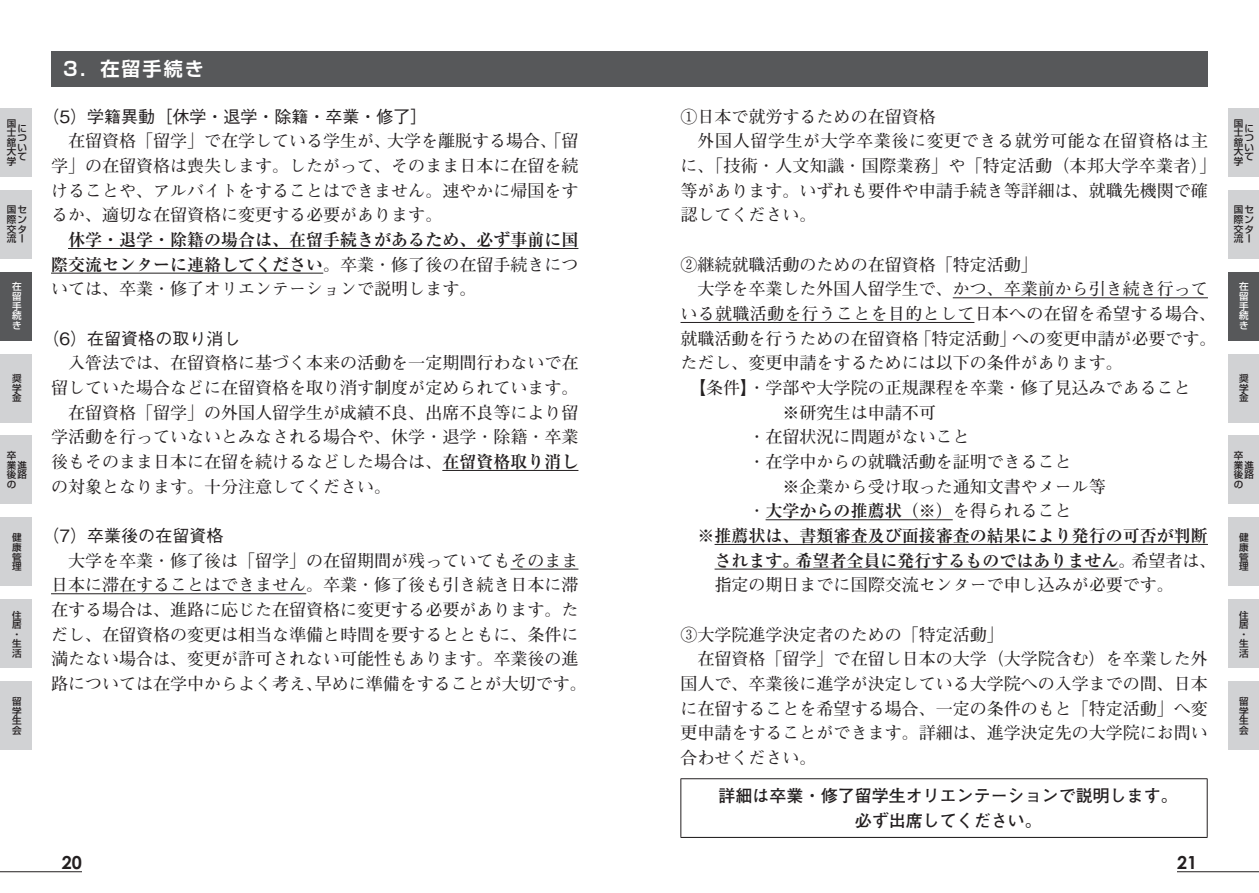
<style>
.page{position:relative;width:1259px;height:893px;background:#fff}
.page>*{position:absolute;margin:0;border:0;box-sizing:border-box;transform-origin:0 0}
.t1{font:700 19.2px "Shin Go Pro De";letter-spacing:.1em;color:#fff}
.t2{font:700 18px "Century Gothic";color:#231f20}
.t3{font:700 16.95px/24.6px "Futo Min A101 Pro";color:#231f20;text-align:justify}
.t4{font:700 16.95px/24.6px "Ryumin Pr 5";color:#231f20;text-align:right}
.t5{font:500 16.95px "Gothic BBB Pr 6 N";color:#231f20}
.t6{font:700 16.95px/24.6px "Futo Go B101 Pr 6";color:#231f20;text-align:center}
.t7{font:700 16.95px "Futo Min A101 Pro";letter-spacing:.02em;color:#231f20}
.t8{font:700 16.95px "Futo Min A101 Pro";letter-spacing:.035em;color:#231f20}
.t9{font:500 9.6px/9.6px "Shin Go Pro";color:#231f20;text-align:justify}
.t10{font:500 9.6px/9.6px "Shin Go Pro";color:#fff;text-align:justify}
.s1{font-family:"Futo Min A101 Pro"}
.s2{font-family:"Ryumin Pr 5"}
</style>
<div class="page">
<hr style="left:1177px;top:871px;width:82px;height:1px;background:#231f20">
<hr style="left:0;top:871px;width:82px;height:1px;background:#231f20">
<div style="left:51px;top:51px;width:1157px;height:35px;background:#57585a"></div>
<div style="left:0;top:108px;width:31px;height:69px;background:#d1d2d4"></div>
<div style="left:1228px;top:108px;width:31px;height:69px;background:#d1d2d4"></div>
<div style="left:0;top:190px;width:31px;height:68px;background:#d1d2d4"></div>
<div style="left:1228px;top:190px;width:31px;height:68px;background:#d1d2d4"></div>
<div style="left:0;top:272px;width:31px;height:68px;background:#57585a"></div>
<div style="left:1228px;top:272px;width:31px;height:68px;background:#57585a"></div>
<div style="left:0;top:354px;width:31px;height:68px;background:#d1d2d4"></div>
<div style="left:1228px;top:354px;width:31px;height:68px;background:#d1d2d4"></div>
<div style="left:0;top:436px;width:31px;height:68px;background:#d1d2d4"></div>
<div style="left:1228px;top:436px;width:31px;height:68px;background:#d1d2d4"></div>
<div style="left:0;top:518px;width:31px;height:68px;background:#d1d2d4"></div>
<div style="left:1228px;top:518px;width:31px;height:68px;background:#d1d2d4"></div>
<div style="left:0;top:599px;width:31px;height:69px;background:#d1d2d4"></div>
<div style="left:1228px;top:599px;width:31px;height:69px;background:#d1d2d4"></div>
<div style="left:0;top:681px;width:31px;height:69px;background:#d1d2d4"></div>
<div style="left:1228px;top:681px;width:31px;height:69px;background:#d1d2d4"></div>
<hr style="left:952px;top:297px;width:256px;height:1px;background:#231f20">
<hr style="left:680px;top:322px;width:294px;height:1px;background:#231f20">
<hr style="left:765px;top:519px;width:187px;height:1px;background:#231f20">
<hr style="left:714px;top:544px;width:494px;height:1px;background:#231f20">
<hr style="left:714px;top:569px;width:404px;height:1px;background:#231f20">
<hr style="left:680px;top:837px;width:527px;height:1px;background:#231f20">
<hr style="left:680px;top:778px;width:527px;height:1px;background:#231f20">
<hr style="left:680px;top:779px;width:1px;height:58px;background:#231f20">
<hr style="left:1206px;top:779px;width:1px;height:58px;background:#231f20">
<hr style="left:68px;top:248px;width:510px;height:1px;background:#231f20">
<hr style="left:51px;top:273px;width:272px;height:1px;background:#231f20">
<hr style="left:442px;top:470px;width:136px;height:1px;background:#231f20">
<hr style="left:510px;top:569px;width:68px;height:1px;background:#231f20">
<hr style="left:51px;top:593px;width:255px;height:1px;background:#231f20">
<p class="t1" style="left:63px;top:53px;width:142px">3．在留手続き</p>
<p class="t5" style="left:43px;top:103px;width:386px">（5）学籍異動［休学・退学・除籍・卒業・修了］</p>
<p class="t3" style="left:51px;top:127px;width:529px;text-indent:17px">在留資格「留学」で在学している学生が、大学を離脱する場合、「留学」の在留資格は喪失します。したがって、そのまま日本に在留を続けることや、アルバイトをすることはできません。速やかに帰国をするか、適切な在留資格に変更する必要があります。</p>
<p class="t4" style="left:51px;top:226px;width:529px">休学・退学・除籍の場合は、在留手続きがあるため、必ず事前に国際交流センターに連絡してください<span class="s1">。卒業・修了後の在留手続きにつ</span></p>
<p class="t3" style="left:51px;top:275px;width:427px">いては、卒業・修了オリエンテーションで説明します。</p>
<p class="t5" style="left:43px;top:325px;width:199px">（6）在留資格の取り消し</p>
<p class="t3" style="left:68px;top:349px;width:512px">入管法では、在留資格に基づく本来の活動を一定期間行わないで在</p>
<p class="t3" style="left:51px;top:373px;width:529px">留していた場合などに在留資格を取り消す制度が定められています。</p>
<p class="t3" style="left:68px;top:398px;width:512px">在留資格「留学」の外国人留学生が成績不良、出席不良等により留</p>
<p class="t3" style="left:51px;top:423px;width:529px">学活動を行っていないとみなされる場合や、休学・退学・除籍・卒業</p>
<p class="t3" style="left:51px;top:447px;width:529px">後もそのまま日本に在留を続けるなどした場合は、<span class="s2">在留資格取り消し</span></p>
<p class="t3" style="left:51px;top:472px;width:342px">の対象となります。十分注意してください。</p>
<p class="t5" style="left:43px;top:522px;width:182px">（7）卒業後の在留資格</p>
<p class="t3" style="left:51px;top:546px;width:537px;text-align:center">大学を卒業・修了後は「留学」の在留期間が残っていてもそのまま<br>日本に滞在することはできません。卒業・修了後も引き続き日本に滞在する場合は、進路に応じた在留資格に変更する必要があります。ただし、在留資格の変更は相当な準備と時間を要するとともに、条件に満たない場合は、変更が許可されない可能性もあります。卒業後の進路については在学中からよく考え、早めに準備をすることが大切です。</p>
<p class="t3" style="left:680px;top:102px;width:257px">①日本で就労するための在留資格</p>
<p class="t8" style="left:697px;top:128px;width:512px">外国人留学生が大学卒業後に変更できる就労可能な在留資格は主</p>
<p class="t7" style="left:680px;top:152px;width:537px">に、「技術・人文知識・国際業務」や「特定活動（本邦大学卒業者）」</p>
<p class="t3" style="left:680px;top:176px;width:529px">等があります。いずれも要件や申請手続き等詳細は、就職先機関で確</p>
<p class="t3" style="left:680px;top:201px;width:138px">認してください。</p>
<p class="t3" style="left:680px;top:250px;width:359px">②継続就職活動のための在留資格「特定活動」</p>
<p class="t3" style="left:697px;top:275px;width:512px">大学を卒業した外国人留学生で、かつ、卒業前から引き続き行って</p>
<p class="t3" style="left:680px;top:299px;width:537px">いる就職活動を行うことを目的として日本への在留を希望する場合、</p>
<p class="t3" style="left:680px;top:324px;width:537px">就職活動を行うための在留資格「特定活動」への変更申請が必要です。</p>
<p class="t3" style="left:680px;top:349px;width:444px">ただし、変更申請をするためには以下の条件があります。</p>
<p class="t3" style="left:689px;top:373px;width:503px">【条件】・学部や大学院の正規課程を卒業・修了見込みであること</p>
<p class="t3" style="left:782px;top:398px;width:155px">※研究生は申請不可</p>
<p class="t3" style="left:748px;top:423px;width:223px">・在留状況に問題がないこと</p>
<p class="t3" style="left:748px;top:447px;width:325px">・在学中からの就職活動を証明できること</p>
<p class="t3" style="left:782px;top:472px;width:325px">※企業から受け取った通知文書やメール等</p>
<p class="t4" style="left:748px;top:497px;width:325px"><span class="s1">・</span>大学からの推薦状（※）<span class="s1">を得られること</span></p>
<p class="t4" style="left:697px;top:522px;width:512px"><span class="s1">※</span>推薦状は、書類審査及び面接審査の結果により発行の可否が判断</p>
<p class="t4" style="left:714px;top:547px;width:503px">されます。希望者全員に発行するものではありません<span class="s1">。希望者は、</span></p>
<p class="t3" style="left:714px;top:571px;width:461px">指定の期日までに国際交流センターで申し込みが必要です。</p>
<p class="t3" style="left:680px;top:620px;width:325px">③大学院進学決定者のための「特定活動」</p>
<p class="t3" style="left:697px;top:645px;width:512px">在留資格「留学」で在留し日本の大学（大学院含む）を卒業した外</p>
<p class="t3" style="left:680px;top:669px;width:529px">国人で、卒業後に進学が決定している大学院への入学までの間、日本</p>
<p class="t3" style="left:680px;top:694px;width:529px">に在留することを希望する場合、一定の条件のもと「特定活動」へ変</p>
<p class="t3" style="left:680px;top:718px;width:529px">更申請をすることができます。詳細は、進学決定先の大学院にお問い</p>
<p class="t3" style="left:680px;top:743px;width:138px">合わせください。</p>
<p class="t6" style="left:718px;top:783px;width:461px">詳細は卒業・修了留学生オリエンテーションで説明します。必ず出席してください。</p>
<p class="t9" style="left:7px;top:117px;width:11px">国士舘大学</p>
<p class="t9" style="left:7px;top:204px;width:21px">国セ際ン交タ流ー</p>
<p class="t9" style="left:1233px;top:204px;width:21px">国セ際ン交タ流ー</p>
<p class="t9" style="left:1233px;top:117px;width:11px">国士舘大学</p>
<p class="t9" style="left:17px;top:122px;width:11px">について</p>
<p class="t9" style="left:1244px;top:122px;width:11px">について</p>
<p class="t10" style="left:12px;top:281px;width:11px">在留手続き</p>
<p class="t10" style="left:1239px;top:281px;width:11px">在留手続き</p>
<p class="t9" style="left:12px;top:372px;width:11px">奨学金</p>
<p class="t9" style="left:1239px;top:372px;width:11px">奨学金</p>
<p class="t9" style="left:7px;top:450px;width:11px">卒</p>
<p class="t9" style="left:7px;top:478px;width:11px">の</p>
<p class="t9" style="left:1233px;top:450px;width:11px">卒</p>
<p class="t9" style="left:1233px;top:478px;width:11px">の</p>
<p class="t9" style="left:7px;top:459px;width:22px">業進後路</p>
<p class="t9" style="left:1233px;top:459px;width:22px">業進後路</p>
<p class="t9" style="left:12px;top:532px;width:11px">健康管理</p>
<p class="t9" style="left:1239px;top:532px;width:11px">健康管理</p>
<p class="t9" style="left:12px;top:609px;width:11px;text-align:left">住居・生活</p>
<p class="t9" style="left:1239px;top:609px;width:11px;text-align:left">住居・生活</p>
<p class="t9" style="left:12px;top:696px;width:11px">留学生会</p>
<p class="t9" style="left:1239px;top:696px;width:11px">留学生会</p>
<p class="t2" style="left:62px;top:851px;width:22px">20</p>
<p class="t2" style="left:1177px;top:851px;width:22px">21</p>
</div>
